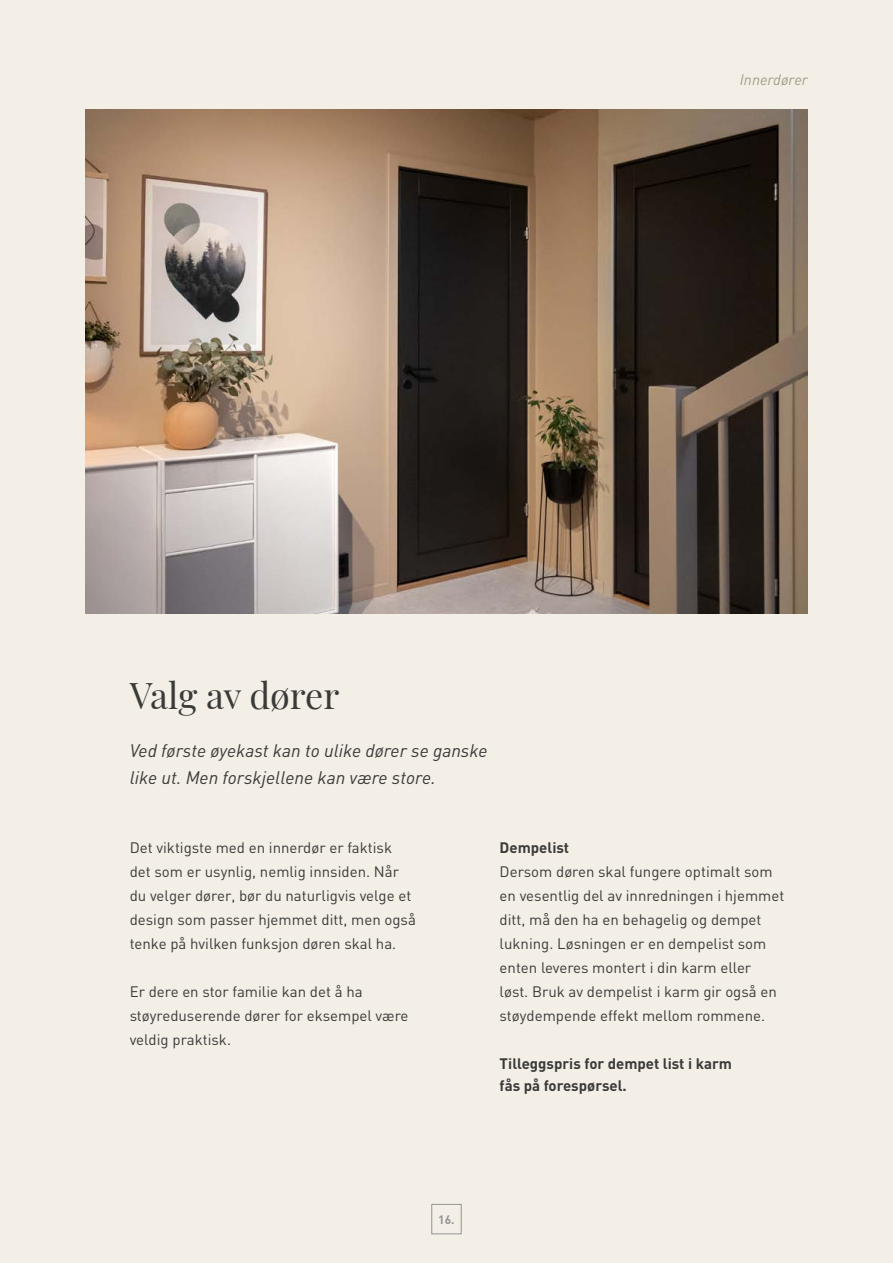
<style>
.page{position:relative;width:893px;height:1263px;background:#f3efe6}
.page>*{position:absolute;margin:0;border:0;box-sizing:border-box;transform-origin:0 0}
.t1{font:36px "Playfair Display";color:#3a3a39}
.t2{font:italic 18px/27px "DIN";color:#3a3a39}
.t3{font:15px/24px "DIN";color:#3a3a39}
.t4{font:700 15px/21.8px "DIN";color:#3a3a39}
.t5{font:italic 15px "DIN";color:#a19d87}
.t6{font:700 12px "DIN";color:#939494}
</style>
<div class="page">
<img style="left:85px;top:109px;width:723px;height:504px">
<div style="left:431px;top:1204px;width:31px;height:30px;border:1px solid #939494"></div>
<p class="t5" style="left:740px;top:70px;width:69px">Innerdører</p>
<h1 class="t1" style="left:130px;top:667px;width:211px">Valg av dører</h1>
<p class="t2" style="left:130px;top:737px;width:359px">Ved første øyekast kan to ulike dører se ganske like ut. Men forskjellene kan være store.</p>
<p class="t3" style="left:130px;top:836px;width:288px">Det viktigste med en innerdør er faktisk det som er usynlig, nemlig innsiden. Når du velger dører, bør du naturligvis velge et design som passer hjemmet ditt, men også tenke på hvilken funksjon døren skal ha.</p>
<p class="t3" style="left:130px;top:980px;width:280px">Er dere en stor familie kan det å ha støyreduserende dører for eksempel være veldig praktisk.</p>
<p class="t4" style="left:500px;top:836px;width:71px">Dempelist</p>
<p class="t3" style="left:500px;top:860px;width:286px">Dersom døren skal fungere optimalt som en vesentlig del av innredningen i hjemmet ditt, må den ha en behagelig og dempet lukning. Løsningen er en dempelist som enten leveres montert i din karm eller<br>løst. Bruk av dempelist i karm gir også en støydempende effekt mellom rommene.</p>
<p class="t4" style="left:500px;top:1052px;width:234px">Tilleggspris for dempet list i karm fås på forespørsel.</p>
<p class="t6" style="left:438px;top:1211px;width:18px">16.</p>
</div>
